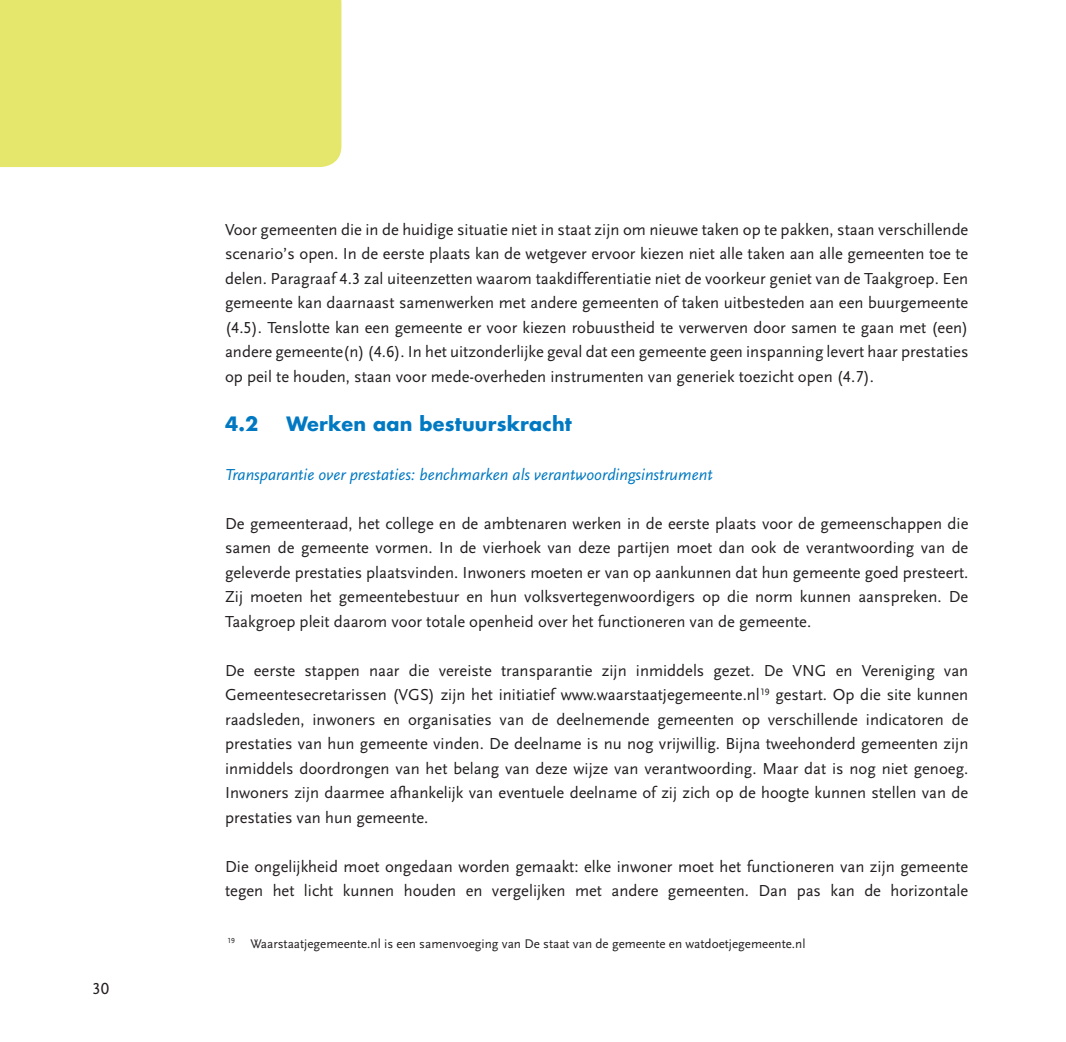
<style>
.page{position:relative;width:1066px;height:1042px;background:#fff}
.page>*{position:absolute;margin:0;border:0;box-sizing:border-box;transform-origin:0 0}
.t1{font:700 19.25px "Futura";letter-spacing:.01em;color:#0079c2}
.t2{font:16.62px/24.5px "Scala Sans LF";color:#231f20;text-align:justify}
.t3{font:italic 16.62px "Scala Sans LF";color:#0079c2}
.t4{font:13.12px "Scala Sans LF";color:#231f20}
</style>
<div class="page">
<div style="left:0;top:0;width:341px;height:167px;background:#e4e76b"></div>
<hr style="left:1065px;top:0;width:1px;height:443px;background:#e4e76b">
<p class="t2" style="left:93px;top:976px;width:18px">30</p>
<p class="t2" style="left:225px;top:217px;width:745px">Voor gemeenten die in de huidige situatie niet in staat zijn om nieuwe taken op te pakken, staan verschillende scenario’s open. In de eerste plaats kan de wetgever ervoor kiezen niet alle taken aan alle gemeenten toe te delen. Paragraaf 4.3 zal uiteenzetten waarom taakdifferentiatie niet de voorkeur geniet van de Taakgroep. Een gemeente kan daarnaast samenwerken met andere gemeenten of taken uitbesteden aan een buurgemeente (4.5). Tenslotte kan een gemeente er voor kiezen robuustheid te verwerven door samen te gaan met (een) andere gemeente(n) (4.6). In het uitzonderlijke geval dat een gemeente geen inspanning levert haar prestaties op peil te houden, staan voor mede-overheden instrumenten van generiek toezicht open (4.7).</p>
<p class="t1" style="left:225px;top:410px;width:35px">4.2</p>
<p class="t1" style="left:286px;top:410px;width:287px">Werken aan bestuurskracht</p>
<p class="t3" style="left:225px;top:464px;width:489px">Transparantie over prestaties: benchmarken als verantwoordingsinstrument</p>
<p class="t2" style="left:225px;top:511px;width:745px">De gemeenteraad, het college en de ambtenaren werken in de eerste plaats voor de gemeenschappen die samen de gemeente vormen. In de vierhoek van deze partijen moet dan ook de verantwoording van de geleverde prestaties plaatsvinden. Inwoners moeten er van op aankunnen dat hun gemeente goed presteert.<br>Zij moeten het gemeentebestuur en hun volksvertegenwoordigers op die norm kunnen aanspreken. De Taakgroep pleit daarom voor totale openheid over het functioneren van de gemeente.</p>
<p class="t2" style="left:225px;top:658px;width:745px">De eerste stappen naar die vereiste transparantie zijn inmiddels gezet. De VNG en Vereniging van Gemeentesecretarissen (VGS) zijn het initiatief www.waarstaatjegemeente.nl<sup>19</sup> gestart. Op die site kunnen raadsleden, inwoners en organisaties van de deelnemende gemeenten op verschillende indicatoren de prestaties van hun gemeente vinden. De deelname is nu nog vrijwillig. Bijna tweehonderd gemeenten zijn inmiddels doordrongen van het belang van deze wijze van verantwoording. Maar dat is nog niet genoeg.<br>Inwoners zijn daarmee afhankelijk van eventuele deelname of zij zich op de hoogte kunnen stellen van de prestaties van hun gemeente.</p>
<p class="t2" style="left:225px;top:854px;width:745px">Die ongelijkheid moet ongedaan worden gemaakt: elke inwoner moet het functioneren van zijn gemeente tegen het licht kunnen houden en vergelijken met andere gemeenten. Dan pas kan de horizontale</p>
<p class="t4" style="left:227px;top:935px;width:579px"><sup>19</sup> Waarstaatjegemeente.nl is een samenvoeging van De staat van de gemeente en watdoetjegemeente.nl</p>
</div>
